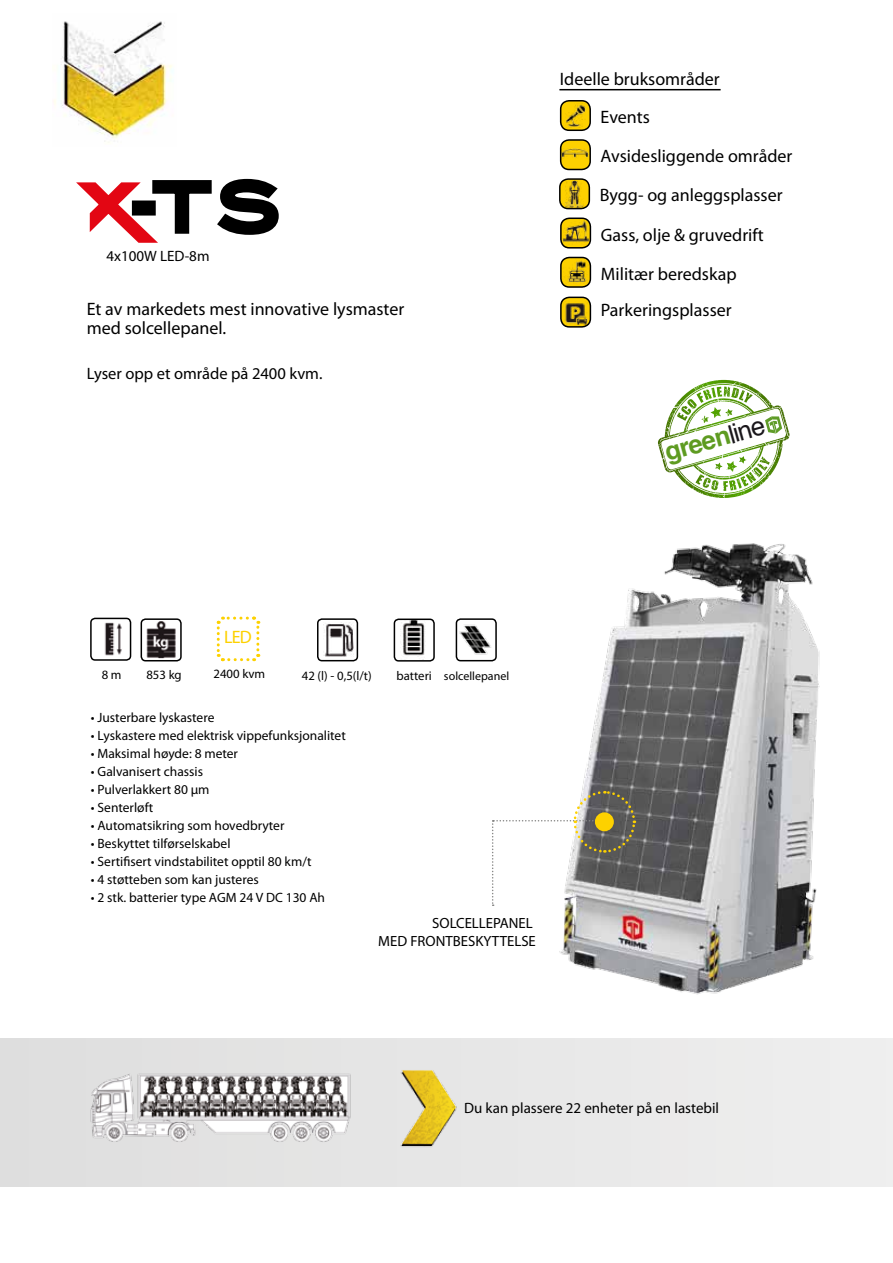
<style>
.page{position:relative;width:893px;height:1263px;background:#fff}
.page>*{position:absolute;margin:0;border:0;box-sizing:border-box;transform-origin:0 0}
.t1{font:64.95px "Blair Md ITCTT Medium";color:#000}
.t2{font:700 25.8px "Helvetica";color:#5e9b21}
.t3{font:18px/39.2px "Myriad Pro";color:#000}
.t4{font:18px "Myriad Pro";color:#fdd100}
.t5{font:16.5px "Myriad Pro";color:#000}
.t6{font:15px "Myriad Pro";color:#000}
.t7{font:14.85px/17.7px "Myriad Pro";color:#000;text-align:right}
.t8{font:13.5px "Myriad Pro";color:#000}
.t9{font:12.75px "Myriad Pro";color:#000}
.t10{font:12px "Myriad Pro";color:#000}
.s1{font-weight:400;color:#1a171b}
</style>
<div class="page">
<div style="left:0;top:1038px;width:893px;height:148px;background:#e8e8e8"></div>
<img style="left:90px;top:1073px;width:261px;height:69px">
<img style="left:400px;top:1070px;width:57px;height:77px">
<div style="left:561px;top:101px;width:29px;height:29px;background:#fdd100;border-radius:9px"></div>
<img style="left:566px;top:105px;width:19px;height:22px">
<div style="left:560px;top:100px;width:31px;height:31px;border:2px solid #000;border-radius:9px"></div>
<div style="left:561px;top:140px;width:29px;height:29px;background:#fdd100;border-radius:9px"></div>
<img style="left:563px;top:148px;width:25px;height:10px">
<div style="left:560px;top:139px;width:31px;height:31px;border:2px solid #000;border-radius:9px"></div>
<div style="left:560px;top:179px;width:29px;height:30px;background:#fdd100;border-radius:9px"></div>
<img style="left:565px;top:181px;width:19px;height:25px">
<div style="left:559px;top:178px;width:31px;height:31px;border:2px solid #000;border-radius:9px"></div>
<svg style="left:561px;top:218px;width:29px;height:30px"></svg>
<img style="left:563px;top:219px;width:27px;height:26px">
<div style="left:560px;top:218px;width:31px;height:31px;border:2px solid #000;border-radius:9px"></div>
<img style="left:563px;top:260px;width:27px;height:25px">
<div style="left:560px;top:257px;width:31px;height:31px;border:2px solid #000;border-radius:9px"></div>
<img style="left:104px;top:622px;width:18px;height:34px">
<div style="left:90px;top:618px;width:41px;height:43px;border:2px solid #000;border-radius:4px"></div>
<img style="left:146px;top:621px;width:30px;height:37px">
<div style="left:141px;top:618px;width:41px;height:43px;border:2px solid #000;border-radius:4px"></div>
<img style="left:400px;top:621px;width:25px;height:36px">
<div style="left:394px;top:618px;width:41px;height:44px;border:2px solid #000;border-radius:4px"></div>
<svg style="left:216px;top:616px;width:45px;height:46px"></svg>
<img style="left:559px;top:543px;width:261px;height:452px">
<svg style="left:492px;top:789px;width:145px;height:117px"></svg>
<div style="left:596px;top:813px;width:17px;height:17px;background:#fdd100;border-radius:50%"></div>
<div style="left:595px;top:812px;width:19px;height:19px;border:2px solid #fdd100;border-radius:50%"></div>
<svg style="left:660px;top:380px;width:128px;height:91px"></svg>
<div style="left:561px;top:297px;width:29px;height:30px;background:#fdd100;border-radius:9px"></div>
<img style="left:563px;top:303px;width:25px;height:22px">
<div style="left:560px;top:297px;width:31px;height:31px;border:2px solid #000;border-radius:9px"></div>
<svg style="left:76px;top:178px;width:203px;height:65px"></svg>
<img style="left:54px;top:21px;width:119px;height:122px">
<img style="left:323px;top:623px;width:30px;height:34px">
<div style="left:317px;top:618px;width:41px;height:43px;border:2px solid #000;border-radius:4px"></div>
<img style="left:457px;top:624px;width:39px;height:37px">
<div style="left:456px;top:618px;width:41px;height:43px;border:2px solid #000;border-radius:4px"></div>
<hr style="left:559px;top:89px;width:162px;height:1px;background:#000">
<p class="t1" style="left:154px;top:154px;width:127px">TS</p>
<p class="t6" style="left:106px;top:247px;width:105px">4x100W LED-8m</p>
<p class="t3" style="left:87px;top:299px;width:319px;line-height:19.5px">Et av markedets mest innovative lysmaster med solcellepanel.</p>
<p class="t5" style="left:87px;top:364px;width:237px">Lyser opp et område på 2400 kvm.</p>
<p class="t3" style="left:601px;top:60px;width:121px;line-height:37.7px;text-indent:-41px">Ideelle bruksområder<br>Events</p>
<p class="t3" style="left:600px;top:136px;width:194px">Avsidesliggende områder<br>Bygg- og anleggsplasser<br>Gass, olje &amp; gruvedrift<br>Militær beredskap</p>
<p class="t3" style="left:601px;top:290px;width:132px">Parkeringsplasser</p>
<p class="t2" style="left:660px;top:433px;width:104px;rotate:-16deg">green<span class="s1">line</span></p>
<p class="t4" style="left:224px;top:625px;width:29px">LED</p>
<p class="t9" style="left:213px;top:666px;width:53px">2400 kvm</p>
<p class="t9" style="left:102px;top:667px;width:21px">8 m</p>
<p class="t9" style="left:146px;top:667px;width:37px">853 kg</p>
<p class="t9" style="left:397px;top:668px;width:37px">batteri</p>
<p class="t9" style="left:302px;top:667px;width:71px">42 (l) - 0,5(l/t)</p>
<p class="t10" style="left:444px;top:669px;width:67px">solcellepanel</p>
<p class="t8" style="left:91px;top:709px;width:125px">• Justerbare lyskastere</p>
<p class="t8" style="left:91px;top:727px;width:256px">• Lyskastere med elektrisk vippefunksjonalitet</p>
<p class="t8" style="left:91px;top:745px;width:149px">• Maksimal høyde: 8 meter</p>
<p class="t8" style="left:91px;top:763px;width:114px">• Galvanisert chassis</p>
<p class="t8" style="left:91px;top:781px;width:120px">• Pulverlakkert 80 µm</p>
<p class="t8" style="left:91px;top:799px;width:64px">• Senterløft</p>
<p class="t8" style="left:91px;top:817px;width:195px">• Automatsikring som hovedbryter</p>
<p class="t8" style="left:91px;top:835px;width:141px">• Beskyttet tilførselskabel</p>
<p class="t8" style="left:91px;top:853px;width:222px">• Sertifisert vindstabilitet opptil 80 km/t</p>
<p class="t8" style="left:91px;top:871px;width:169px">• 4 støtteben som kan justeres</p>
<p class="t8" style="left:91px;top:889px;width:236px">• 2 stk. batterier type AGM 24 V DC 130 Ah</p>
<p class="t7" style="left:378px;top:914px;width:159px">SOLCELLEPANEL<br>MED FRONTBESKYTTELSE</p>
<p class="t6" style="left:464px;top:1098px;width:257px">Du kan plassere 22 enheter på en lastebil</p>
</div>
